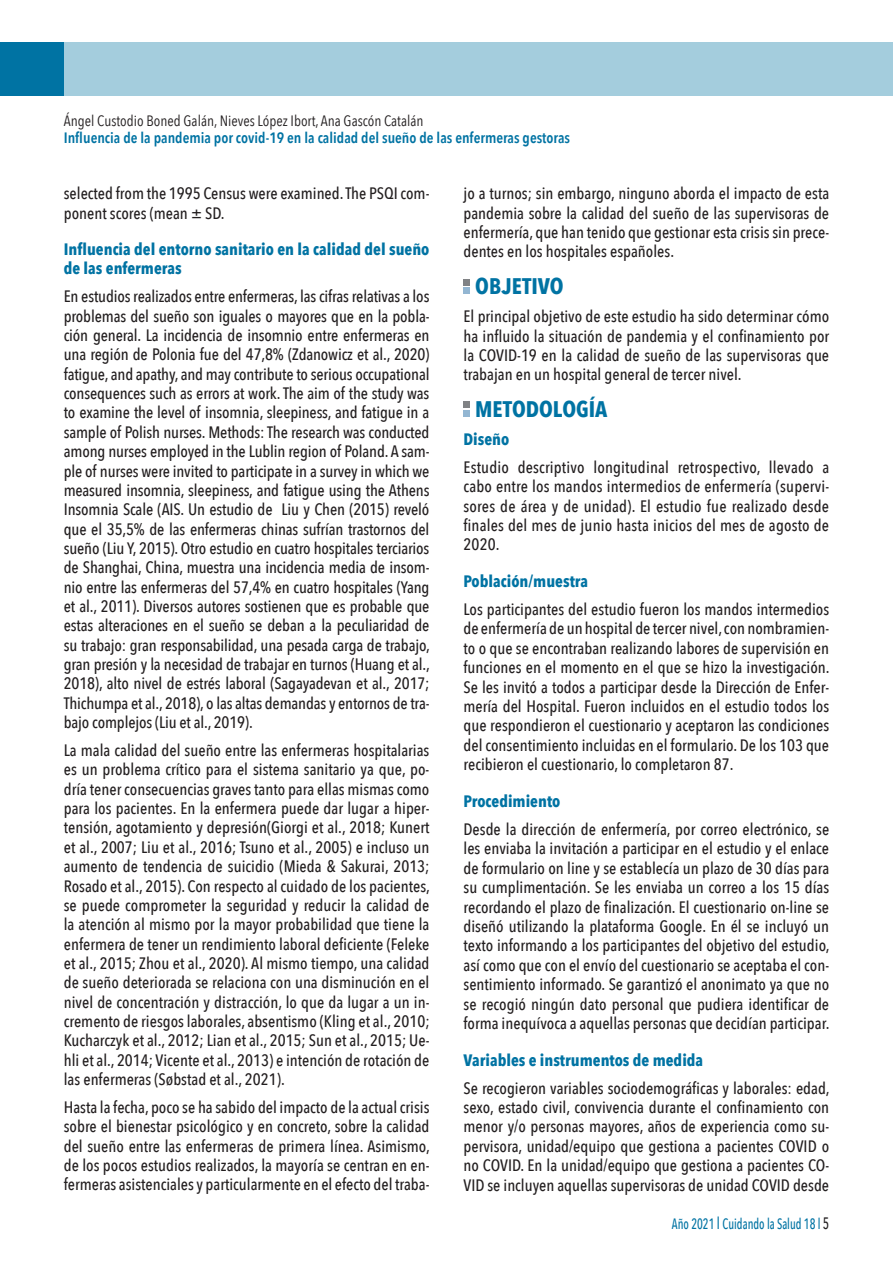
<style>
.page{position:relative;width:893px;height:1263px;background:#fff}
.page>*{position:absolute;margin:0;border:0;box-sizing:border-box;transform-origin:0 0}
.t1{font:700 22.5px "Avenir Next Condensed";color:#0073a3}
.t2{font:500 16.5px/19.4px "Avenir Next Condensed";color:#231f20;text-align:justify}
.t3{font:700 16.5px/19.4px "Avenir Next Condensed";color:#0073a3}
.t4{font:600 15px "Avenir Next Condensed";color:#0073a3}
.t5{font:15px "Avenir Next Condensed";color:#231f20}
.t6{font:500 15px "Avenir Next Condensed";color:#0073a3;scale:.8 1}
.s1{font-size:16.5px}
.s2{font-size:16.5px;color:#231f20}
</style>
<div class="page">
<div style="left:0;top:43px;width:893px;height:53px;background:#a4cddd"></div>
<div style="left:0;top:43px;width:64px;height:53px;background:#0073a3"></div>
<div style="left:463px;top:279px;width:7px;height:7px;background:#808285"></div>
<div style="left:463px;top:287px;width:7px;height:7px;background:#93b6d2"></div>
<div style="left:463px;top:401px;width:7px;height:7px;background:#808285"></div>
<div style="left:463px;top:410px;width:7px;height:7px;background:#93b6d2"></div>
<p class="t5" style="left:64px;top:107px;width:361px">Ángel Custodio Boned Galán, Nieves López Ibort, Ana Gascón Catalán</p>
<p class="t4" style="left:64px;top:125px;width:508px">Influencia de la pandemia por covid-19 en la calidad del sueño de las enfermeras gestoras</p>
<p class="t2" style="left:64px;top:184px;width:367px">selected from the 1995 Census were examined. The PSQI com&shy;ponent scores (mean ± SD.</p>
<p class="t3" style="left:64px;top:239px;width:367px">Influencia del entorno sanitario en la calidad del sueño de las enfermeras</p>
<p class="t2" style="left:64px;top:287px;width:368px">En estudios realizados entre enfermeras, las cifras relativas a los problemas del sueño son iguales o mayores que en la pobla&shy;ción general. La incidencia de insomnio entre enfermeras en una región de Polonia fue del 47,8% (Zdanowicz et al., 2020) fatigue, and apathy, and may contribute to serious occupational consequences such as errors at work. The aim of the study was to examine the level of insomnia, sleepiness, and fatigue in a sample of Polish nurses. Methods: The research was conducted among nurses employed in the Lublin region of Poland. A sam&shy;ple of nurses were invited to participate in a survey in which we measured insomnia, sleepiness, and fatigue using the Athens Insomnia Scale (AIS. Un estudio de Liu y Chen (2015) reveló que el 35,5% de las enfermeras chinas sufrían trastornos del sueño (Liu Y, 2015). Otro estudio en cuatro hospitales terciarios de Shanghai, China, muestra una incidencia media de insom&shy;nio entre las enfermeras del 57,4% en cuatro hospitales (Yang et al., 2011). Diversos autores sostienen que es probable que estas alteraciones en el sueño se deban a la peculiaridad de su trabajo: gran responsabilidad, una pesada carga de trabajo, gran presión y la necesidad de trabajar en turnos (Huang et al., 2018), alto nivel de estrés laboral (Sagayadevan et al., 2017; Thichumpa et al., 2018), o las altas demandas y entornos de tra&shy;bajo complejos (Liu et al., 2019).</p>
<p class="t2" style="left:64px;top:740px;width:368px">La mala calidad del sueño entre las enfermeras hospitalarias es un problema crítico para el sistema sanitario ya que, po&shy;dría tener consecuencias graves tanto para ellas mismas como para los pacientes. En la enfermera puede dar lugar a hiper&shy;tensión, agotamiento y depresión(Giorgi et al., 2018; Kunert et al., 2007; Liu et al., 2016; Tsuno et al., 2005) e incluso un aumento de tendencia de suicidio (Mieda &amp; Sakurai, 2013; Rosado et al., 2015). Con respecto al cuidado de los pacientes, se puede comprometer la seguridad y reducir la calidad de la atención al mismo por la mayor probabilidad que tiene la enfermera de tener un rendimiento laboral deficiente (Feleke et al., 2015; Zhou et al., 2020). Al mismo tiempo, una calidad de sueño deteriorada se relaciona con una disminución en el nivel de concentración y distracción, lo que da lugar a un in&shy;cremento de riesgos laborales, absentismo (Kling et al., 2010; Kucharczyk et al., 2012; Lian et al., 2015; Sun et al., 2015; Ue&shy;hli et al., 2014; Vicente et al., 2013) e intención de rotación de las enfermeras (Søbstad et al., 2021).</p>
<p class="t2" style="left:64px;top:1097px;width:368px">Hasta la fecha, poco se ha sabido del impacto de la actual crisis sobre el bienestar psicológico y en concreto, sobre la calidad del sueño entre las enfermeras de primera línea. Asimismo, de los pocos estudios realizados, la mayoría se centran en en&shy;fermeras asistenciales y particularmente en el efecto del traba-</p>
<p class="t2" style="left:463px;top:183px;width:367px">jo a turnos; sin embargo, ninguno aborda el impacto de esta pandemia sobre la calidad del sueño de las supervisoras de enfermería, que han tenido que gestionar esta crisis sin prece&shy;dentes en los hospitales españoles.</p>
<h1 class="t1" style="left:475px;top:272px;width:90px">OBJETIVO</h1>
<p class="t2" style="left:463px;top:306px;width:367px">El principal objetivo de este estudio ha sido determinar cómo ha influido la situación de pandemia y el confinamiento por la COVID-19 en la calidad de sueño de las supervisoras que trabajan en un hospital general de tercer nivel.</p>
<h1 class="t1" style="left:475px;top:395px;width:134px">METODOLOGÍA</h1>
<p class="t3" style="left:463px;top:429px;width:47px">Diseño</p>
<p class="t2" style="left:463px;top:457px;width:367px">Estudio descriptivo longitudinal retrospectivo, llevado a cabo entre los mandos intermedios de enfermería (supervi&shy;sores de área y de unidad). El estudio fue realizado desde finales del mes de junio hasta inicios del mes de agosto de 2020.</p>
<p class="t3" style="left:463px;top:571px;width:126px">Población/muestra</p>
<p class="t2" style="left:463px;top:599px;width:368px">Los participantes del estudio fueron los mandos intermedios de enfermería de un hospital de tercer nivel, con nombramien&shy;to o que se encontraban realizando labores de supervisión en funciones en el momento en el que se hizo la investigación.<br>Se les invitó a todos a participar desde la Dirección de Enfer&shy;mería del Hospital. Fueron incluidos en el estudio todos los que respondieron el cuestionario y aceptaron las condiciones del consentimiento incluidas en el formulario. De los 103 que recibieron el cuestionario, lo completaron 87.</p>
<p class="t3" style="left:463px;top:791px;width:98px">Procedimiento</p>
<p class="t2" style="left:463px;top:819px;width:368px">Desde la dirección de enfermería, por correo electrónico, se les enviaba la invitación a participar en el estudio y el enlace de formulario on line y se establecía un plazo de 30 días para su cumplimentación. Se les enviaba un correo a los 15 días recordando el plazo de finalización. El cuestionario on-line se diseñó utilizando la plataforma Google. En él se incluyó un texto informando a los participantes del objetivo del estudio, así como que con el envío del cuestionario se aceptaba el con&shy;sentimiento informado. Se garantizó el anonimato ya que no se recogió ningún dato personal que pudiera identificar de forma inequívoca a aquellas personas que decidían participar.</p>
<p class="t3" style="left:463px;top:1050px;width:241px">Variables e instrumentos de medida</p>
<p class="t2" style="left:463px;top:1078px;width:368px">Se recogieron variables sociodemográficas y laborales: edad, sexo, estado civil, convivencia durante el confinamiento con menor y/o personas mayores, años de experiencia como su&shy;pervisora, unidad/equipo que gestiona a pacientes COVID o no COVID. En la unidad/equipo que gestiona a pacientes CO-VID se incluyen aquellas supervisoras de unidad COVID desde</p>
<p class="t6" style="left:672px;top:1215px;width:198px">Año 2021 <span class="s1">l</span> Cuidando la Salud 18 l <span class="s2">5</span></p>
</div>
